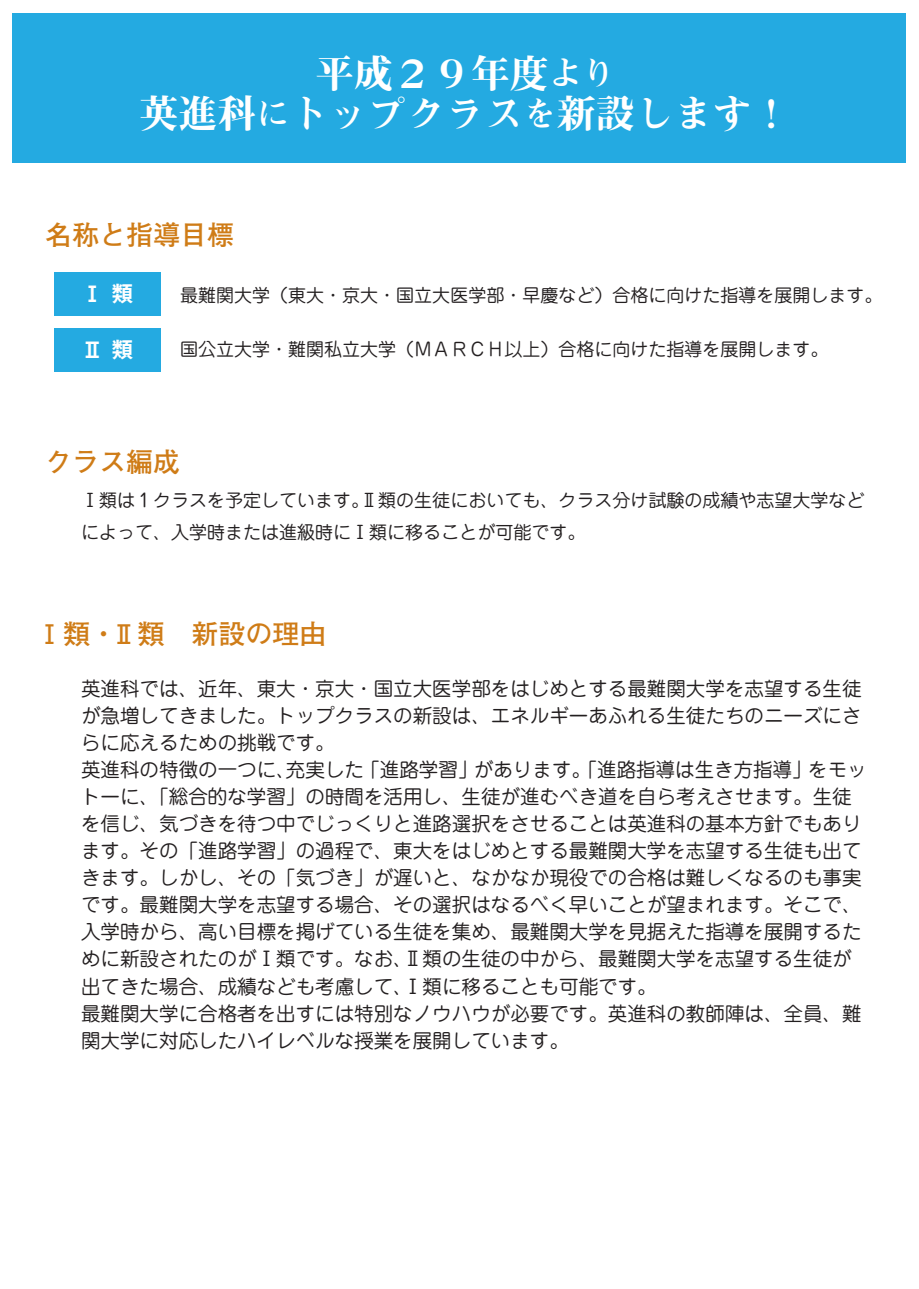
<style>
.page{position:relative;width:919px;height:1289px;background:#fff}
.page>*{position:absolute;margin:0;border:0;box-sizing:border-box;transform-origin:0 0}
.t1{font:39px/40.5px "Midashi Min Pro MA31";color:#fff;text-align:center}
.t2{font:700 27px "Futo Go B101 Pro";color:#cf7c17}
.t3{font:22.5px "Midashi Go Pro MB31";color:#fff}
.t4{font:19.5px/27px "Jun 201 Pro";color:#231f20}
.t5{font:18px/31.5px "Jun 201 Pro";color:#231f20}
.s1{font-size:33px}
</style>
<div class="page">
<div style="left:13px;top:13px;width:893px;height:149px;background:#24aae1"></div>
<div style="left:54px;top:272px;width:107px;height:43px;background:#24aae1"></div>
<div style="left:54px;top:328px;width:107px;height:44px;background:#24aae1"></div>
<h1 class="t1" style="left:139px;top:49px;width:653px">平成２９年度<span class="s1">より<br></span>英進科<span class="s1">に</span>トップクラス<span class="s1">を</span>新設します！</h1>
<h2 class="t2" style="left:45px;top:214px;width:191px">名称と指導目標</h2>
<p class="t5" style="left:180px;top:277px;width:704px">最難関大学（東大・京大・国立大医学部・早慶など）合格に向けた指導を展開します。</p>
<p class="t5" style="left:180px;top:331px;width:650px">国公立大学・難関私立大学（ＭＡＲＣＨ以上）合格に向けた指導を展開します。</p>
<p class="t3" style="left:81px;top:275px;width:54px">Ⅰ 類</p>
<p class="t3" style="left:81px;top:331px;width:54px">Ⅱ 類</p>
<h2 class="t2" style="left:45px;top:440px;width:136px">クラス編成</h2>
<p class="t5" style="left:81px;top:483px;width:784px">Ⅰ類は１クラスを予定しています。Ⅱ類の生徒においても、クラス分け試験の成績や志望大学などによって、入学時または進級時にⅠ類に移ることが可能です。</p>
<h2 class="t2" style="left:36px;top:612px;width:292px">Ⅰ類・Ⅱ類　新設の理由</h2>
<p class="t4" style="left:81px;top:673px;width:787px">英進科では、近年、東大・京大・国立大医学部をはじめとする最難関大学を志望する生徒が急増してきました。トップクラスの新設は、エネルギーあふれる生徒たちのニーズにさらに応えるための挑戦です。<br>英進科の特徴の一つに、充実した「進路学習」があります。「進路指導は生き方指導」をモットーに、「総合的な学習」の時間を活用し、生徒が進むべき道を自ら考えさせます。生徒を信じ、気づきを待つ中でじっくりと進路選択をさせることは英進科の基本方針でもあります。その「進路学習」の過程で、東大をはじめとする最難関大学を志望する生徒も出てきます。しかし、その「気づき」が遅いと、なかなか現役での合格は難しくなるのも事実です。最難関大学を志望する場合、その選択はなるべく早いことが望まれます。そこで、入学時から、高い目標を掲げている生徒を集め、最難関大学を見据えた指導を展開するために新設されたのがⅠ類です。なお、Ⅱ類の生徒の中から、最難関大学を志望する生徒が出てきた場合、成績なども考慮して、Ⅰ類に移ることも可能です。<br>最難関大学に合格者を出すには特別なノウハウが必要です。英進科の教師陣は、全員、難関大学に対応したハイレベルな授業を展開しています。</p>
</div>
